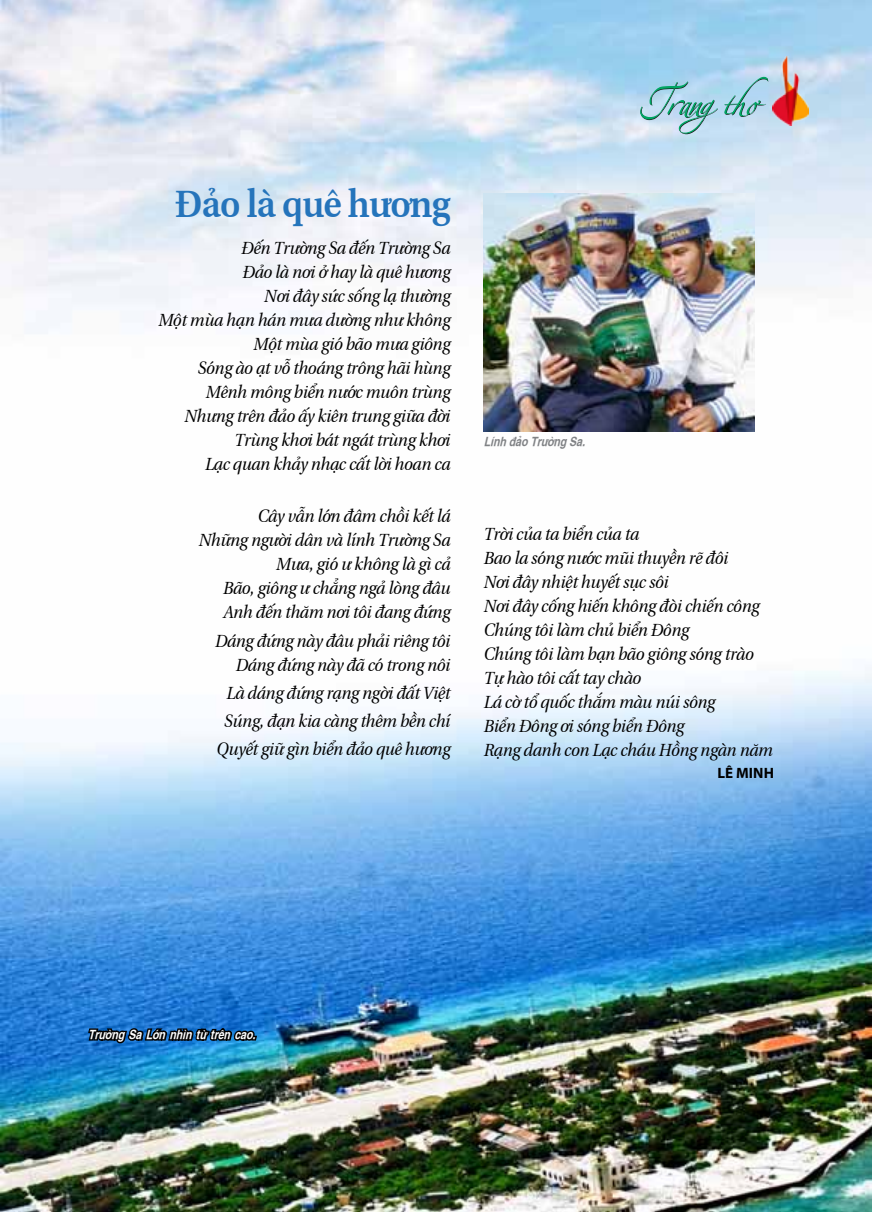
<style>
.page{position:relative;width:872px;height:1212px;background:#fff}
.page>*{position:absolute;margin:0;border:0;box-sizing:border-box;transform-origin:0 0}
.t1{font:700 39px "Utopia";letter-spacing:-.02em;color:#2574bb;scale:.9 1}
.t2{font:italic 18px/24px "Utopia";letter-spacing:-.02em;color:#000;text-align:right;scale:.9 1}
.t3{font:700 15px "Myriad Pro";color:#000}
.t4{font:italic 700 condensed 12.75px "Helvetica";color:#fff}
.t5{font:italic 700 condensed 12.75px "Helvetica";color:#808285}
</style>
<div class="page">
<img style="left:0;top:0;width:872px;height:1212px">
<img style="left:773px;top:56px;width:35px;height:70px">
<svg style="left:86px;top:1008px;width:171px;height:62px;background:#1a70b2"></svg>
<img style="left:484px;top:193px;width:270px;height:239px">
<svg style="left:640px;top:77px;width:128px;height:57px;background:#a4cedc"></svg>
<h1 class="t1" style="left:175px;top:169px;width:307px">Đảo là quê hương</h1>
<p class="t2" style="left:158px;top:233px;width:326px">Đến Trường Sa đến Trường Sa<br>Đảo là nơi ở hay là quê hương<br>Nơi đây sức sống lạ thường<br>Một mùa hạn hán mưa dường như không<br>Một mùa gió bão mưa giông<br>Sóng ào ạt vỗ thoáng trông hãi hùng<br>Mênh mông biển nước muôn trùng<br>Nhưng trên đảo ấy kiên trung giữa đời<br>Trùng khơi bát ngát trùng khơi<br>Lạc quan khảy nhạc cất lời hoan ca</p>
<p class="t2" style="left:199px;top:501px;width:281px">Cây vẫn lớn đâm chồi kết lá<br>Những người dân và lính Trường Sa<br>Mưa, gió ư không là gì cả<br>Bão, giông ư chẳng ngả lòng đâu<br>Anh đến thăm nơi tôi đang đứng</p>
<p class="t2" style="left:215px;top:625px;width:263px">Dáng đứng này đâu phải riêng tôi<br>Dáng đứng này đã có trong nôi</p>
<p class="t2" style="left:216px;top:676px;width:261px;line-height:28.2px;text-align:center">Là dáng đứng rạng ngời đất Việt<br>Súng, đạn kia càng thêm bền chí<br>Quyết giữ gìn biển đảo quê hương</p>
<p class="t5" style="left:484px;top:432px;width:103px">Lính đảo Trường Sa.</p>
<p class="t2" style="left:484px;top:519px;width:323px;text-align:left">Trời của ta biển của ta<br>Bao la sóng nước mũi thuyền rẽ đôi<br>Nơi đây nhiệt huyết sục sôi<br>Nơi đây cống hiến không đòi chiến công<br>Chúng tôi làm chủ biển Đông<br>Chúng tôi làm bạn bão giông sóng trào<br>Tự hào tôi cất tay chào<br>Lá cờ tổ quốc thắm màu núi sông<br>Biển Đông ơi sóng biển Đông<br>Rạng danh con Lạc cháu Hồng ngàn năm</p>
<p class="t3" style="left:717px;top:763px;width:58px">Lê Minh</p>
<p class="t4" style="left:88px;top:1025px;width:169px">Trường Sa Lớn nhìn từ trên cao.</p>
</div>
